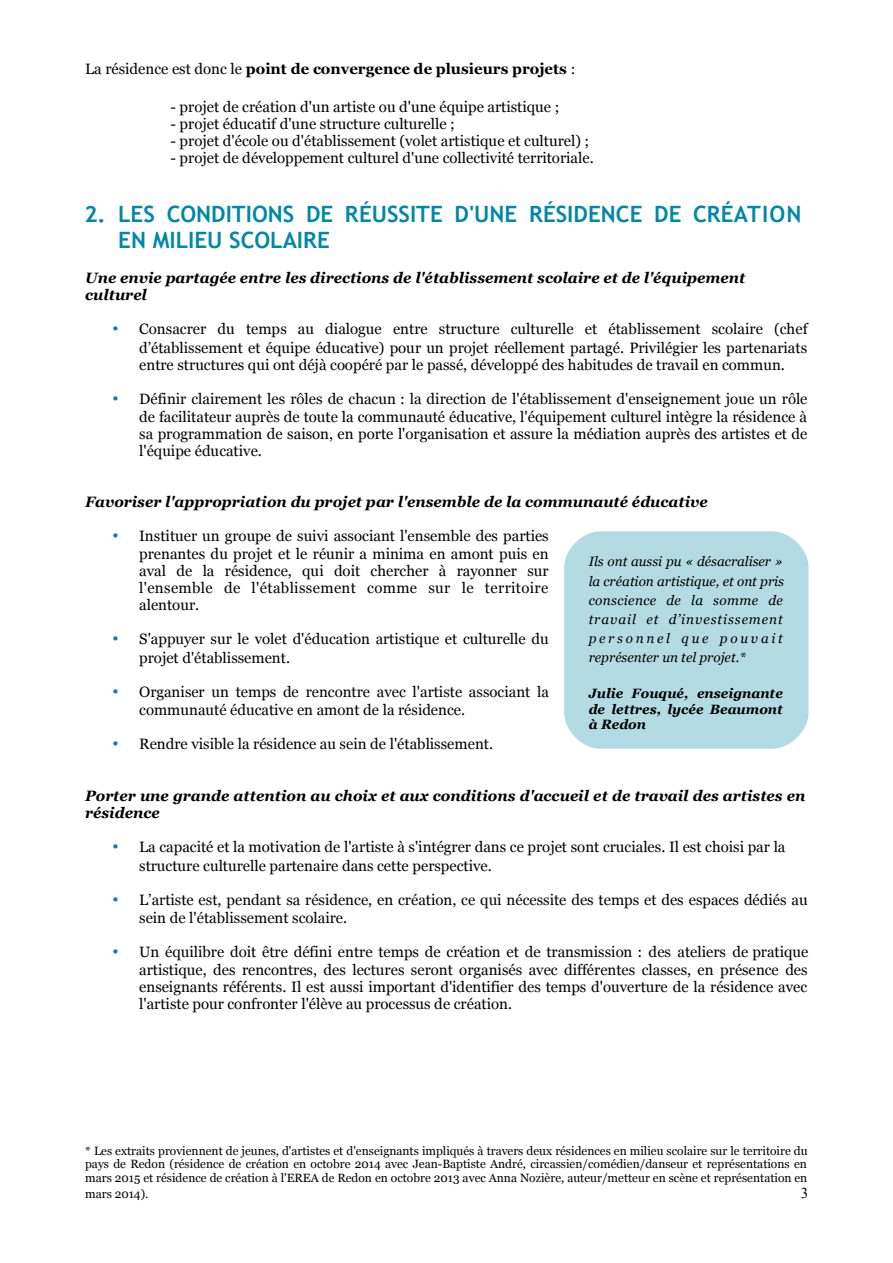
<style>
.page{position:relative;width:893px;height:1263px;background:#fff}
.page>*{position:absolute;margin:0;border:0;box-sizing:border-box;transform-origin:0 0}
.t1{font:700 22.5px/26.1px "Trebuchet MS";color:#0088a6}
.t2{font:15px/18.3px "Georgia";color:#000}
.t3{font:italic 700 15px/17px "Georgia";color:#000}
.t4{font:700 15px "Georgia";color:#000}
.t5{font:15px "Times New Roman";color:#000}
.t6{font:italic 13.5px/19.2px "Georgia";letter-spacing:.07em;color:#000;text-align:justify}
.t7{font:italic 700 13.5px/15.3px "Georgia";color:#000;text-align:justify}
.t8{font:12px/13.6px "Georgia";color:#000;text-align:justify}
.s1{font-weight:400}
.s2{color:#0088a6}
</style>
<div class="page">
<div style="left:565px;top:532px;width:242px;height:216px;background:#b2dbe4"></div>
<div style="left:563px;top:530px;width:246px;height:220px;border:1px solid #fff;border-radius:36px"></div>
<p class="t4" style="left:85px;top:61px;width:491px"><span class="s1">La résidence est donc le</span> point de convergence de plusieurs projets <span class="s1">:</span></p>
<p class="t2" style="left:170px;top:98px;width:390px">- projet de création d'un artiste ou d'une équipe artistique ;</p>
<p class="t2" style="left:170px;top:115px;width:286px">- projet éducatif d'une structure culturelle ;</p>
<p class="t2" style="left:170px;top:132px;width:420px">- projet d'école ou d'établissement (volet artistique et culturel) ;</p>
<p class="t2" style="left:170px;top:149px;width:424px">- projet de développement culturel d'une collectivité territoriale.</p>
<h1 class="t1" style="left:118px;top:200px;width:684px;text-indent:-34px">2. LES CONDITIONS DE RÉUSSITE D'UNE RÉSIDENCE DE CRÉATION<br>EN MILIEU SCOLAIRE</h1>
<p class="t3" style="left:85px;top:270px;width:661px">Une envie partagée entre les directions de l'établissement scolaire et de l'équipement culturel</p>
<p class="t2" style="left:112px;top:320px;width:696px;text-align:right"><span class="s2">•</span> Consacrer du temps au dialogue entre structure culturelle et établissement scolaire (chef d’établissement et équipe éducative) pour un projet réellement partagé. Privilégier les partenariats</p>
<p class="t2" style="left:139px;top:355px;width:647px">entre structures qui ont déjà coopéré par le passé, développé des habitudes de travail en commun.</p>
<p class="t2" style="left:112px;top:389px;width:696px;text-align:right"><span class="s2">•</span> Définir clairement les rôles de chacun : la direction de l'établissement d'enseignement joue un rôle de facilitateur auprès de toute la communauté éducative, l'équipement culturel intègre la résidence à</p>
<p class="t2" style="left:139px;top:425px;width:669px;line-height:17.1px">sa programmation de saison, en porte l'organisation et assure la médiation auprès des artistes et de l'équipe éducative.</p>
<p class="t3" style="left:85px;top:493px;width:624px">Favoriser l'appropriation du projet par l'ensemble de la communauté éducative</p>
<p class="t2" style="left:112px;top:527px;width:438px;text-align:right"><span class="s2">•</span> Instituer un groupe de suivi associant l'ensemble des parties prenantes du projet et le réunir a minima en amont puis en</p>
<p class="t2" style="left:139px;top:563px;width:411px;line-height:17px;text-align:justify">aval de la résidence, qui doit chercher à rayonner sur l'ensemble de l'établissement comme sur le territoire alentour.</p>
<p class="t2" style="left:139px;top:630px;width:411px;text-indent:-27px"><span class="s2">•</span> S'appuyer sur le volet d'éducation artistique et culturelle du projet d'établissement.</p>
<p class="t2" style="left:139px;top:682px;width:411px;text-indent:-27px"><span class="s2">•</span> Organiser un temps de rencontre avec l'artiste associant la communauté éducative en amont de la résidence.</p>
<p class="t2" style="left:112px;top:735px;width:382px"><span class="s2">•</span> Rendre visible la résidence au sein de l'établissement.</p>
<p class="t6" style="left:588px;top:552px;width:197px">Ils ont aussi pu « désacraliser » la création artistique, et ont pris conscience de la somme de travail et d’investissement personnel que pouvait représenter un tel projet.*</p>
<p class="t7" style="left:588px;top:686px;width:195px">Julie Fouqué, enseignante de lettres, lycée Beaumont à Redon</p>
<p class="t3" style="left:85px;top:788px;width:722px">Porter une grande attention au choix et aux conditions d'accueil et de travail des artistes en résidence</p>
<p class="t2" style="left:139px;top:838px;width:647px;text-indent:-27px"><span class="s2">•</span> La capacité et la motivation de l'artiste à s'intégrer dans ce projet sont cruciales. Il est choisi par la structure culturelle partenaire dans cette perspective.</p>
<p class="t2" style="left:139px;top:890px;width:670px;text-indent:-27px"><span class="s2">•</span> L’artiste est, pendant sa résidence, en création, ce qui nécessite des temps et des espaces dédiés au sein de l'établissement scolaire.</p>
<p class="t2" style="left:139px;top:943px;width:670px;line-height:17.4px;text-align:justify;text-indent:-27px"><span class="s2">•</span> Un équilibre doit être défini entre temps de création et de transmission : des ateliers de pratique artistique, des rencontres, des lectures seront organisés avec différentes classes, en présence des enseignants référents. Il est aussi important d'identifier des temps d'ouverture de la résidence avec l'artiste pour confronter l'élève au processus de création.</p>
<p class="t8" style="left:85px;top:1144px;width:723px">* Les extraits proviennent de jeunes, d'artistes et d'enseignants impliqués à travers deux résidences en milieu scolaire sur le territoire du pays de Redon (résidence de création en octobre 2014 avec Jean-Baptiste André, circassien/comédien/danseur et représentations en mars 2015 et résidence de création à l'EREA de Redon en octobre 2013 avec Anna Nozière, auteur/metteur en scène et représentation en</p>
<p class="t8" style="left:85px;top:1187px;width:65px">mars 2014).</p>
<p class="t5" style="left:801px;top:1185px;width:9px">3</p>
</div>
